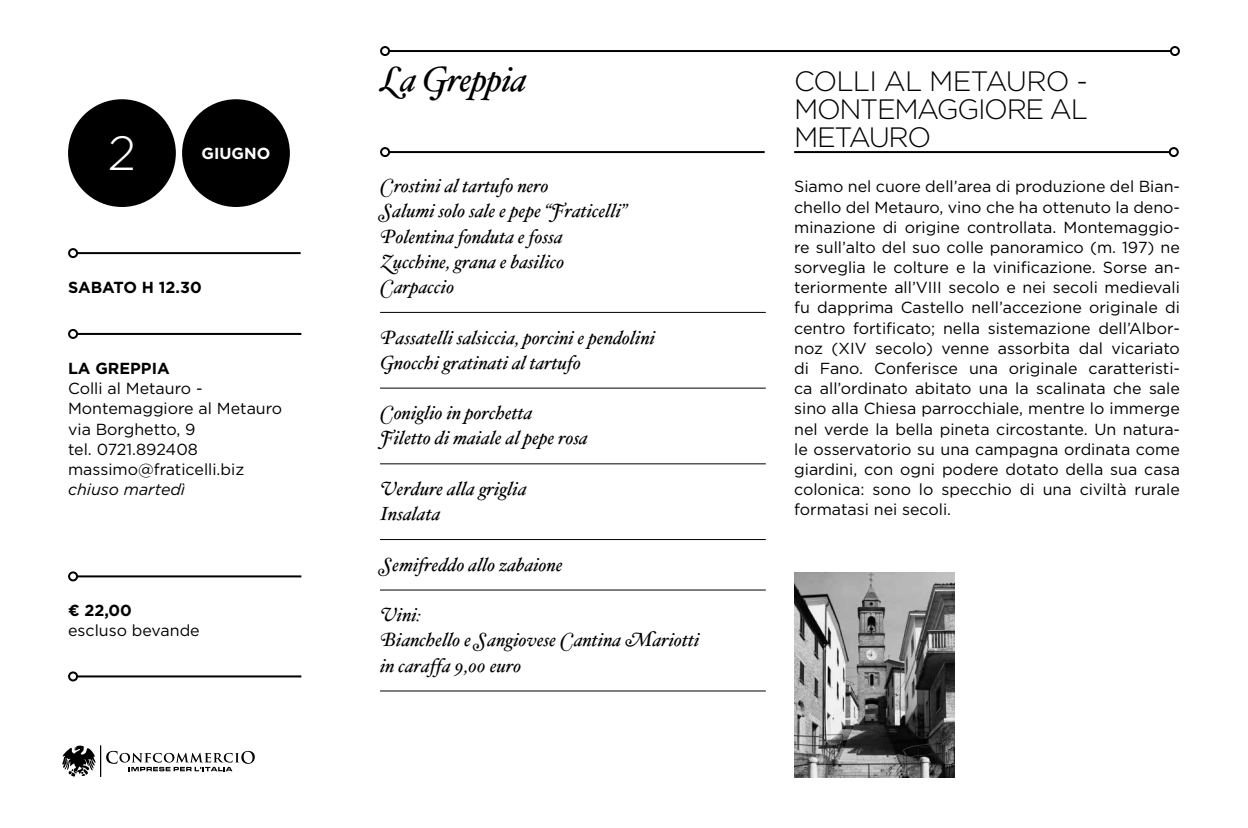
<style>
.page{position:relative;width:1248px;height:828px;background:#fff}
.page>*{position:absolute;margin:0;border:0;box-sizing:border-box;transform-origin:0 0}
.t1{font:300 48px "Gotham";color:#fff}
.t2{font:35px "Hoefler Text Regular Italic Swash";letter-spacing:-.025em;color:#000}
.t3{font:300 28px/28px "Gotham";letter-spacing:-.05em;color:#000;text-align:justify}
.t4{font:19px/25.2px "Hoefler Text Regular Italic Swash";color:#000}
.t5{font:16px/20.2px "Gotham";color:#000;text-align:justify}
.t6{font:700 16px "Gotham";color:#000}
.t7{font:italic 16px "Gotham";color:#000}
.t8{font:700 16px "Gotham";color:#fff}
</style>
<div class="page">
<div style="left:182px;top:99px;width:108px;height:108px;background:#000;border-radius:50%"></div>
<div style="left:68px;top:99px;width:108px;height:108px;background:#000;border-radius:50%"></div>
<svg style="left:62px;top:745px;width:193px;height:32px"></svg>
<hr style="left:380px;top:312px;width:385px;height:1px;background:#000">
<hr style="left:380px;top:388px;width:385px;height:1px;background:#000">
<hr style="left:380px;top:463px;width:385px;height:1px;background:#000">
<hr style="left:380px;top:539px;width:385px;height:1px;background:#000">
<hr style="left:380px;top:589px;width:385px;height:1px;background:#000">
<hr style="left:380px;top:690px;width:385px;height:1px;background:#000">
<hr style="left:389px;top:151px;width:375px;height:2px;background:#000">
<div style="left:380px;top:147px;width:10px;height:10px;border:2px solid #000;border-radius:50%"></div>
<hr style="left:794px;top:151px;width:375px;height:2px;background:#000">
<div style="left:1168px;top:147px;width:10px;height:10px;border:2px solid #000;border-radius:50%"></div>
<hr style="left:77px;top:252px;width:223px;height:2px;background:#000">
<div style="left:68px;top:248px;width:10px;height:10px;border:2px solid #000;border-radius:50%"></div>
<hr style="left:77px;top:575px;width:224px;height:2px;background:#000">
<div style="left:68px;top:571px;width:10px;height:10px;border:2px solid #000;border-radius:50%"></div>
<hr style="left:77px;top:333px;width:224px;height:2px;background:#000">
<div style="left:68px;top:329px;width:10px;height:10px;border:2px solid #000;border-radius:50%"></div>
<hr style="left:77px;top:675px;width:224px;height:2px;background:#000">
<div style="left:68px;top:671px;width:10px;height:10px;border:2px solid #000;border-radius:50%"></div>
<hr style="left:389px;top:50px;width:781px;height:2px;background:#000">
<div style="left:380px;top:46px;width:10px;height:10px;border:2px solid #000;border-radius:50%"></div>
<div style="left:1169px;top:46px;width:10px;height:10px;border:2px solid #000;border-radius:50%"></div>
<img style="left:794px;top:573px;width:160px;height:204px">
<h1 class="t1" style="left:108px;top:124px;width:30px">2</h1>
<p class="t8" style="left:201px;top:143px;width:70px">GIUGNO</p>
<p class="t6" style="left:68px;top:278px;width:135px">SABATO H 12.30</p>
<p class="t6" style="left:68px;top:358px;width:103px">LA GREPPIA</p>
<p class="t5" style="left:68px;top:378px;width:216px;text-align:left">Colli al Metauro -<br>Montemaggiore al Metauro via Borghetto, 9<br>tel. 0721.892408 massimo@fraticelli.biz</p>
<p class="t7" style="left:68px;top:480px;width:119px">chiuso martedì</p>
<p class="t6" style="left:68px;top:601px;width:65px">€ 22,00</p>
<p class="t5" style="left:68px;top:620px;width:133px">escluso bevande</p>
<h2 class="t2" style="left:380px;top:59px;width:149px">La Greppia</h2>
<p class="t4" style="left:380px;top:175px;width:249px">Crostini al tartufo nero<br>Salumi solo sale e pepe “Fraticelli”<br>Polentina fonduta e fossa<br>Zucchine, grana e basilico<br>Carpaccio</p>
<p class="t4" style="left:380px;top:326px;width:277px">Passatelli salsiccia, porcini e pendolini<br>Gnocchi gratinati al tartufo</p>
<p class="t4" style="left:380px;top:402px;width:209px">Coniglio in porchetta<br>Filetto di maiale al pepe rosa</p>
<p class="t4" style="left:380px;top:478px;width:148px">Verdure alla griglia<br>Insalata</p>
<p class="t4" style="left:380px;top:554px;width:184px">Semifreddo allo zabaione</p>
<p class="t4" style="left:380px;top:604px;width:321px">Vini:<br>Bianchello e Sangiovese Cantina Mariotti in caraffa 9,00 euro</p>
<h3 class="t3" style="left:794px;top:67px;width:295px">COLLI AL METAURO - MONTEMAGGIORE AL METAURO</h3>
<p class="t5" style="left:794px;top:176px;width:387px">Siamo nel cuore dell’area di produzione del Bian&shy;chello del Metauro, vino che ha ottenuto la deno&shy;minazione di origine controllata. Montemaggio&shy;re sull’alto del suo colle panoramico (m. 197) ne sorveglia le colture e la vinificazione. Sorse an&shy;teriormente all’VIII secolo e nei secoli medievali fu dapprima Castello nell’accezione originale di centro fortificato; nella sistemazione dell’Albor&shy;noz (XIV secolo) venne assorbita dal vicariato di Fano. Conferisce una originale caratteristi&shy;ca all’ordinato abitato una la scalinata che sale sino alla Chiesa parrocchiale, mentre lo immerge nel verde la bella pineta circostante. Un natura&shy;le osservatorio su una campagna ordinata come giardini, con ogni podere dotato della sua casa colonica: sono lo specchio di una civiltà rurale formatasi nei secoli.</p>
</div>
